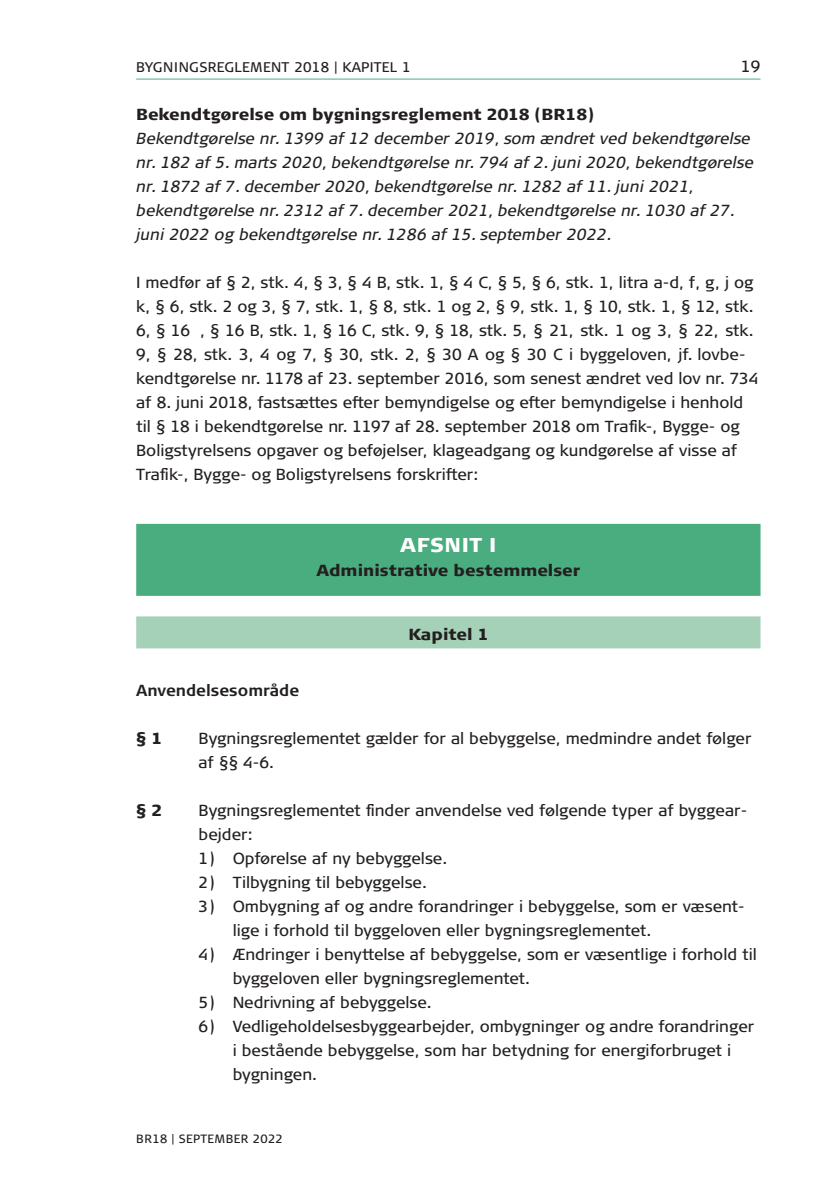
<style>
.page{position:relative;width:840px;height:1191px;background:#fff}
.page>*{position:absolute;margin:0;border:0;box-sizing:border-box;transform-origin:0 0}
.afsnit{font:900 20px "Signa OT";letter-spacing:.03em;color:#fff}
.Listeafsnit___og_stk{font:16px/24px "Signa OT";color:#231f20}
.normal_black{font:italic 16px/24px "Signa OT";color:#231f20}
.normal_black-2{font:900 16px "Signa OT";color:#231f20}
.underrubrik_black_1{font:900 16px "Signa OT";color:#231f20}
.underrubrik_bold_2{font:700 16px "Signa OT";color:#231f20}
.kapitel{font:900 16px "Signa OT";color:#231f20}
.Listeafsnit___og_stk-2{font:900 16px "Signa OT";color:#231f20}
.t1{font:14px "Signa OT";letter-spacing:.02em;color:#231f20}
.t2{font:12px "Signa OT";letter-spacing:.03em;color:#231f20}
</style>
<div class="page">
<hr style="left:136px;top:79px;width:624px;height:1px;background:#4aad7f">
<div style="left:136px;top:524px;width:624px;height:72px;background:#4aad7f"></div>
<div style="left:136px;top:616px;width:624px;height:32px;background:#a5d1b8"></div>
<p class="t1" style="left:136px;top:59px;width:276px">BYGNINGSREGLEMENT 2018 | KAPITEL 1</p>
<p class="Listeafsnit___og_stk" style="left:740px;top:54px;width:21px">19</p>
<p class="normal_black-2" style="left:136px;top:104px;width:459px">Bekendtgørelse om bygningsreglement 2018 (BR18)</p>
<p class="normal_black" style="left:136px;top:126px;width:618px">Bekendtgørelse nr. 1399 af 12 december 2019, som ændret ved bekendtgørelse nr. 182 af 5. marts 2020, bekendtgørelse nr. 794 af 2. juni 2020, bekendtgørelse nr. 1872 af 7. december 2020, bekendtgørelse nr. 1282 af 11. juni 2021, bekendtgørelse nr. 2312 af 7. december 2021, bekendtgørelse nr. 1030 af 27. juni 2022 og bekendtgørelse nr. 1286 af 15. september 2022.</p>
<p class="Listeafsnit___og_stk" style="left:136px;top:270px;width:623px">I medfør af § 2, stk. 4, § 3, § 4 B, stk. 1, § 4 C, § 5, § 6, stk. 1, litra a-d, f, g, j og k, § 6, stk. 2 og 3, § 7, stk. 1, § 8, stk. 1 og 2, § 9, stk. 1, § 10, stk. 1, § 12, stk.<br>6, § 16 , § 16 B, stk. 1, § 16 C, stk. 9, § 18, stk. 5, § 21, stk. 1 og 3, § 22, stk.<br>9, § 28, stk. 3, 4 og 7, § 30, stk. 2, § 30 A og § 30 C i byggeloven, jf. lovbe&shy;kendtgørelse nr. 1178 af 23. september 2016, som senest ændret ved lov nr. 734 af 8. juni 2018, fastsættes efter bemyndigelse og efter bemyndigelse i henhold til § 18 i bekendtgørelse nr. 1197 af 28. september 2018 om Trafik-, Bygge- og Boligstyrelsens opgaver og beføjelser, klageadgang og kundgørelse af visse af Trafik-, Bygge- og Boligstyrelsens forskrifter:</p>
<p class="afsnit" style="left:400px;top:532px;width:98px">AFSNIT I</p>
<p class="underrubrik_black_1" style="left:316px;top:560px;width:265px">Administrative bestemmelser</p>
<p class="kapitel" style="left:408px;top:624px;width:81px">Kapitel 1</p>
<p class="underrubrik_bold_2" style="left:136px;top:681px;width:164px">Anvendelsesområde</p>
<p class="Listeafsnit___og_stk-2" style="left:136px;top:728px;width:27px">§ 1</p>
<p class="Listeafsnit___og_stk" style="left:198px;top:726px;width:554px">Bygningsreglementet gælder for al bebyggelse, medmindre andet følger af §§ 4-6.</p>
<p class="Listeafsnit___og_stk-2" style="left:136px;top:800px;width:27px">§ 2</p>
<p class="Listeafsnit___og_stk" style="left:198px;top:798px;width:549px">Bygningsreglementet finder anvendelse ved følgende typer af byggear&shy;bejder:</p>
<p class="Listeafsnit___og_stk" style="left:198px;top:846px;width:250px">1) Opførelse af ny bebyggelse.</p>
<p class="Listeafsnit___og_stk" style="left:198px;top:870px;width:229px">2) Tilbygning til bebyggelse.</p>
<p class="Listeafsnit___og_stk" style="left:232px;top:894px;width:513px;text-indent:-34px">3) Ombygning af og andre forandringer i bebyggelse, som er væsent&shy;lige i forhold til byggeloven eller bygningsreglementet.</p>
<p class="Listeafsnit___og_stk" style="left:232px;top:942px;width:525px;text-indent:-34px">4) Ændringer i benyttelse af bebyggelse, som er væsentlige i forhold til byggeloven eller bygningsreglementet.</p>
<p class="Listeafsnit___og_stk" style="left:198px;top:990px;width:234px">5) Nedrivning af bebyggelse.</p>
<p class="Listeafsnit___og_stk" style="left:232px;top:1014px;width:523px;text-indent:-34px">6) Vedligeholdelsesbyggearbejder, ombygninger og andre forandringer i bestående bebyggelse, som har betydning for energiforbruget i bygningen.</p>
<p class="t2" style="left:136px;top:1132px;width:148px">BR18 | SEPTEMBER 2022</p>
</div>
